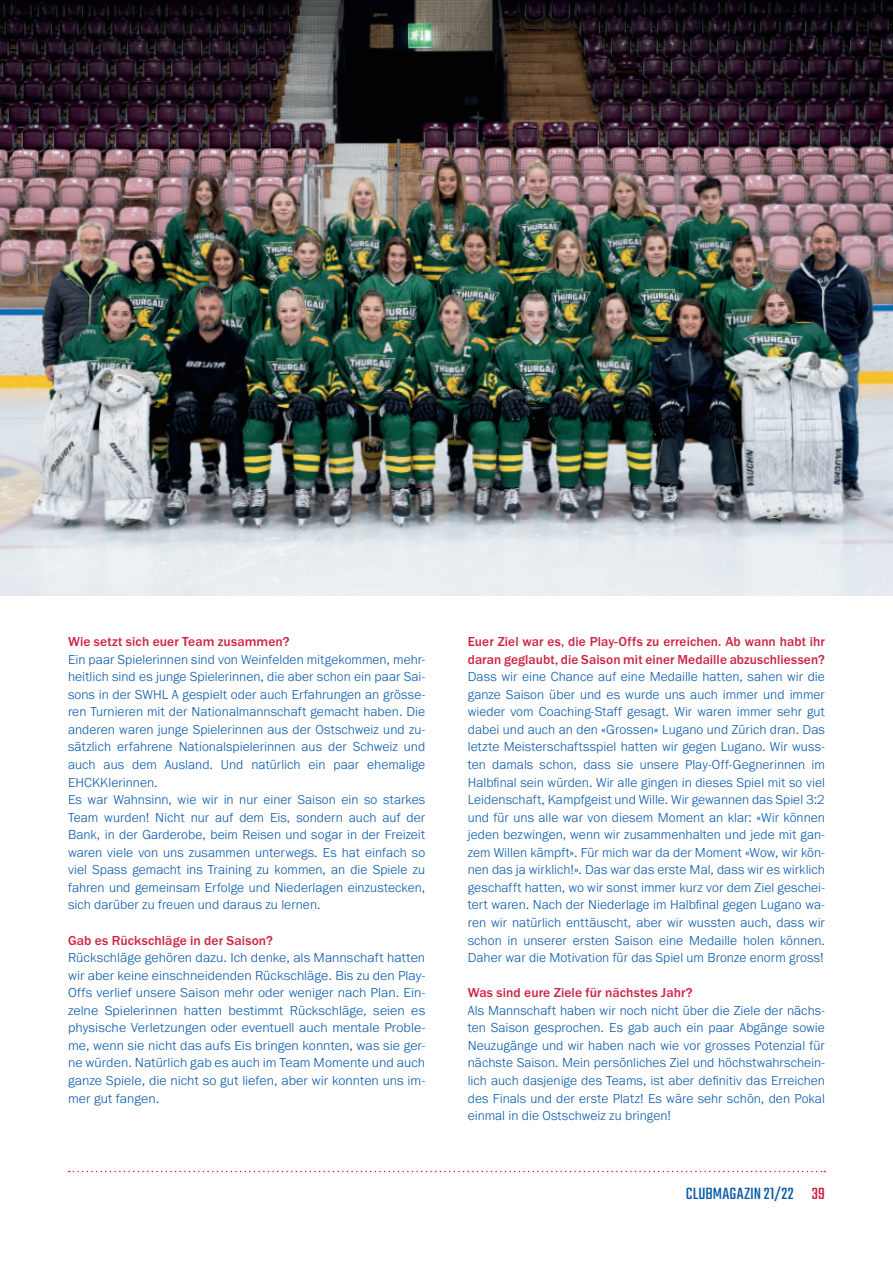
<style>
.page{position:relative;width:893px;height:1263px;background:#fff}
.page>*{position:absolute;margin:0;border:0;box-sizing:border-box;transform-origin:0 0}
.t1{font:18px "Teko";letter-spacing:.015em;color:#0a5bab}
.t2{font:300 13.5px/17.5px "Franklin Gothic URW";letter-spacing:.005em;color:#0a5bab;text-align:justify}
.t3{font:500 13.5px/17.5px "Franklin Gothic URW";letter-spacing:.005em;color:#ce2242}
.s1{color:#ce2242}
</style>
<div class="page">
<svg style="left:69px;top:1171px;width:756px;height:1px"></svg>
<img style="left:0;top:0;width:893px;height:595px">
<p class="t3" style="left:68px;top:633px;width:223px">Wie setzt sich euer Team zusammen?</p>
<p class="t2" style="left:68px;top:650px;width:359px;text-align:left">Ein paar Spielerinnen sind von Weinfelden mitgekommen, mehr&shy;heitlich sind es junge Spielerinnen, die aber schon ein paar Sai&shy;sons in der SWHL A gespielt oder auch Erfahrungen an grösse&shy;ren Turnieren mit der Nationalmannschaft gemacht haben. Die anderen waren junge Spielerinnen aus der Ostschweiz und zu&shy;sätzlich erfahrene Nationalspielerinnen aus der Schweiz und auch aus dem Ausland. Und natürlich ein paar ehemalige EHCKKlerinnen.<br>Es war Wahnsinn, wie wir in nur einer Saison ein so starkes Team wurden! Nicht nur auf dem Eis, sondern auch auf der Bank, in der Garderobe, beim Reisen und sogar in der Freizeit waren viele von uns zusammen unterwegs. Es hat einfach so viel Spass gemacht ins Training zu kommen, an die Spiele zu fahren und gemeinsam Erfolge und Niederlagen einzustecken, sich darüber zu freuen und daraus zu lernen.</p>
<p class="t3" style="left:68px;top:931px;width:206px">Gab es Rückschläge in der Saison?</p>
<p class="t2" style="left:68px;top:948px;width:359px">Rückschläge gehören dazu. Ich denke, als Mannschaft hatten wir aber keine einschneidenden Rückschläge. Bis zu den Play-Offs verlief unsere Saison mehr oder weniger nach Plan. Ein&shy;zelne Spielerinnen hatten bestimmt Rückschläge, seien es physische Verletzungen oder eventuell auch mentale Proble&shy;me, wenn sie nicht das aufs Eis bringen konnten, was sie ger&shy;ne würden. Natürlich gab es auch im Team Momente und auch ganze Spiele, die nicht so gut liefen, aber wir konnten uns im&shy;mer gut fangen.</p>
<p class="t3" style="left:468px;top:633px;width:359px">Euer Ziel war es, die Play-Offs zu erreichen. Ab wann habt ihr daran geglaubt, die Saison mit einer Medaille abzuschliessen?</p>
<p class="t2" style="left:468px;top:668px;width:359px">Dass wir eine Chance auf eine Medaille hatten, sahen wir die ganze Saison über und es wurde uns auch immer und immer wieder vom Coaching-Staff gesagt. Wir waren immer sehr gut dabei und auch an den «Grossen» Lugano und Zürich dran. Das letzte Meisterschaftsspiel hatten wir gegen Lugano. Wir wuss&shy;ten damals schon, dass sie unsere Play-Off-Gegnerinnen im Halbfinal sein würden. Wir alle gingen in dieses Spiel mit so viel Leidenschaft, Kampfgeist und Wille. Wir gewannen das Spiel 3:2 und für uns alle war von diesem Moment an klar: «Wir können jeden bezwingen, wenn wir zusammenhalten und jede mit gan&shy;zem Willen kämpft». Für mich war da der Moment «Wow, wir kön&shy;nen das ja wirklich!». Das war das erste Mal, dass wir es wirklich geschafft hatten, wo wir sonst immer kurz vor dem Ziel geschei&shy;tert waren. Nach der Niederlage im Halbfinal gegen Lugano wa&shy;ren wir natürlich enttäuscht, aber wir wussten auch, dass wir schon in unserer ersten Saison eine Medaille holen können.<br>Daher war die Motivation für das Spiel um Bronze enorm gross!</p>
<p class="t3" style="left:468px;top:984px;width:226px">Was sind eure Ziele für nächstes Jahr?</p>
<p class="t2" style="left:468px;top:1001px;width:359px">Als Mannschaft haben wir noch nicht über die Ziele der nächs&shy;ten Saison gesprochen. Es gab auch ein paar Abgänge sowie Neuzugänge und wir haben nach wie vor grosses Potenzial für nächste Saison. Mein persönliches Ziel und höchstwahrschein&shy;lich auch dasjenige des Teams, ist aber definitiv das Erreichen des Finals und der erste Platz! Es wäre sehr schön, den Pokal einmal in die Ostschweiz zu bringen!</p>
<h1 class="t1" style="left:686px;top:1184px;width:141px">CLUBMAGAZIN 21/22 <span class="s1">39</span></h1>
</div>
